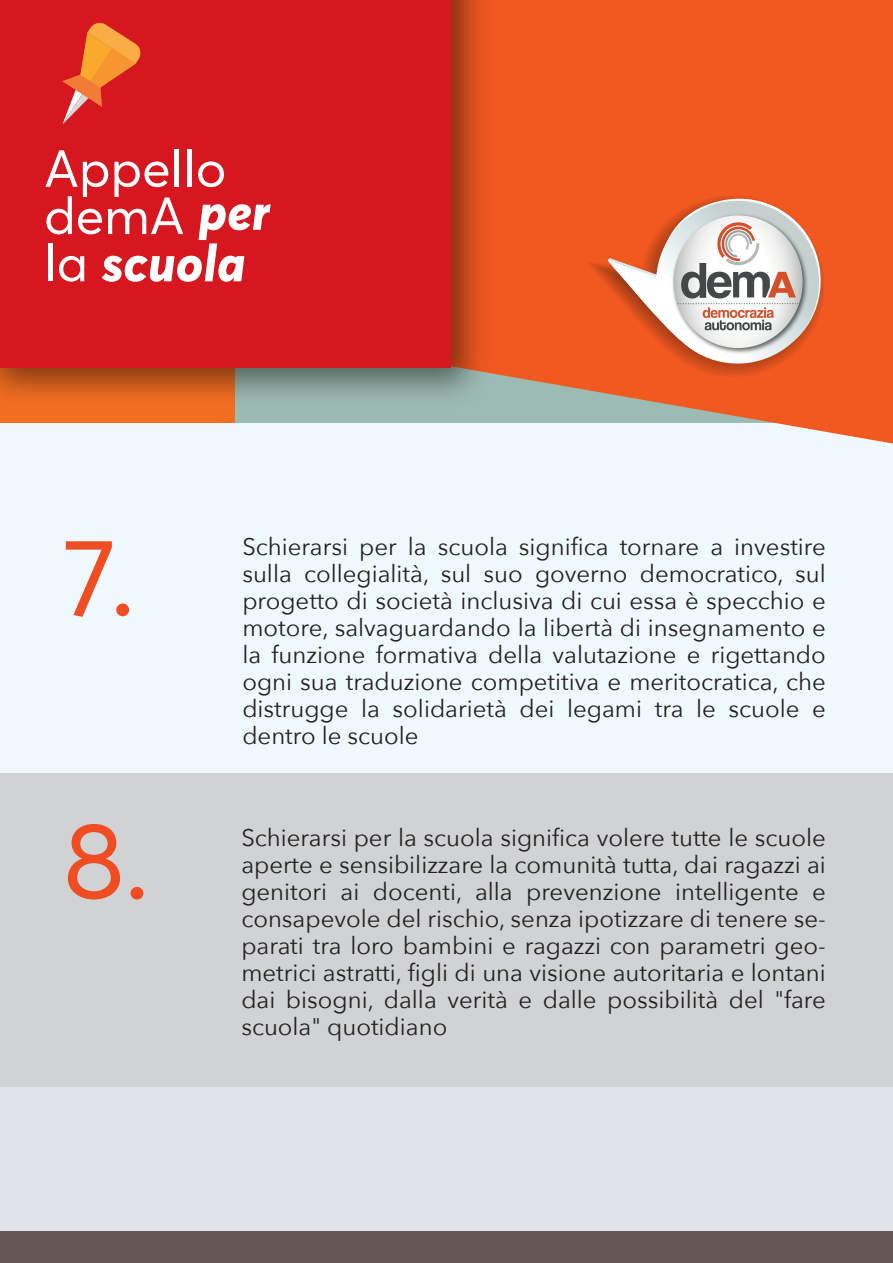
<style>
.page{position:relative;width:893px;height:1263px;background:#fff}
.page>*{position:absolute;margin:0;border:0;box-sizing:border-box;transform-origin:0 0}
.t1{font:108px "Averta Demo PE Cutted Demo";color:#f04d22}
.t2{font:51.45px/47.2px "Averta Demo PE Cutted Demo";color:#fff}
.t3{font:800 51.45px "Averta Demo PE";color:#fff}
.t4{font:24px/27px "Avenir Next";color:#231f20;text-align:justify}
.s1{font-family:"Averta Demo PE";font-weight:800}
.s2{font-family:"Averta Demo PE Cutted Demo";font-weight:400}
</style>
<div class="page">
<div style="left:0;top:346px;width:893px;height:440px;background:#f0f9fd"></div>
<div style="left:449px;top:0;width:444px;height:367px;background:#f15921"></div>
<div style="left:0;top:1085px;width:893px;height:148px;background:#e2e2eb"></div>
<div style="left:0;top:1231px;width:893px;height:32px;background:#645755"></div>
<div style="left:0;top:774px;width:893px;height:313px;background:#d1d2d4"></div>
<div style="left:0;top:366px;width:250px;height:57px;background:#f36e21"></div>
<div style="left:235px;top:365px;width:609px;height:58px;background:#9cbbb2"></div>
<svg style="left:501px;top:196px;width:392px;height:248px"></svg>
<img style="left:0;top:0;width:501px;height:398px">
<div style="left:0;top:0;width:450px;height:367px;background:#d7171f"></div>
<svg style="left:62px;top:23px;width:79px;height:102px"></svg>
<h2 class="t2" style="left:44px;top:145px;width:227px">Appello demA <span class="s1">per</span></h2>
<h2 class="t3" style="left:44px;top:232px;width:203px"><span class="s2">la</span> scuola</h2>
<h1 class="t1" style="left:63px;top:513px;width:74px">7.</h1>
<h1 class="t1" style="left:63px;top:796px;width:88px">8.</h1>
<p class="t4" style="left:242px;top:532px;width:585px">Schierarsi per la scuola significa tornare a investire sulla collegialità, sul suo governo democratico, sul progetto di società inclusiva di cui essa è specchio e motore, salvaguardando la libertà di insegnamento e la funzione formativa della valutazione e rigettando ogni sua traduzione competitiva e meritocratica, che distrugge la solidarietà dei legami tra le scuole e dentro le scuole</p>
<p class="t4" style="left:241px;top:823px;width:586px">Schierarsi per la scuola significa volere tutte le scuole aperte e sensibilizzare la comunità tutta, dai ragazzi ai genitori ai docenti, alla prevenzione intelligente e consapevole del rischio, senza ipotizzare di tenere se&shy;parati tra loro bambini e ragazzi con parametri geo&shy;metrici astratti, figli di una visione autoritaria e lontani dai bisogni, dalla verità e dalle possibilità del "fare scuola" quotidiano</p>
</div>
